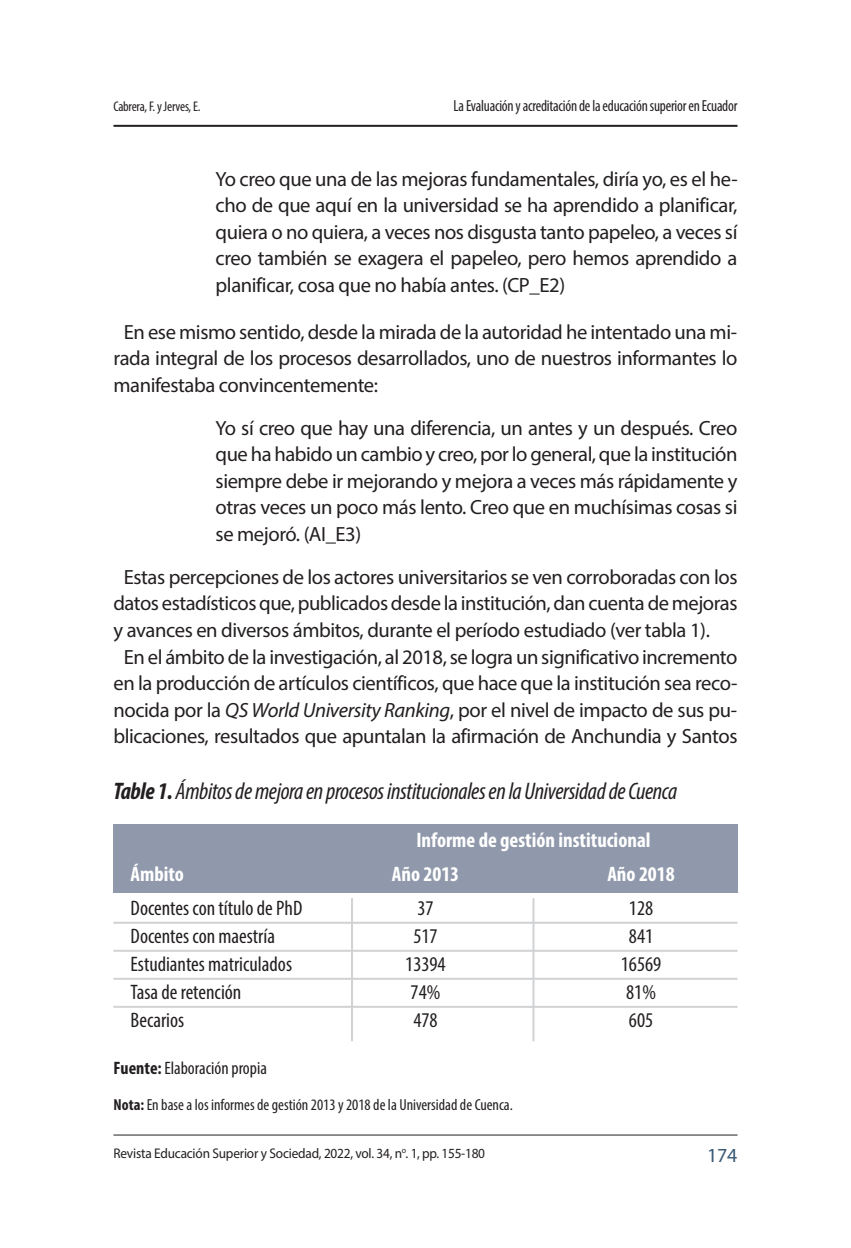
<style>
.page{position:relative;width:851px;height:1248px;background:#fff}
.page>*{position:absolute;margin:0;border:0;box-sizing:border-box;transform-origin:0 0}
.t1{font:italic condensed 24px "Myriad Pro";letter-spacing:-.015em;color:#231f20}
.t2{font:condensed 21px "Myriad Pro";color:#231f20}
.t3{font:700 condensed 21px "Myriad Pro";color:#fff}
.t4{font:20.6px/26.6px "Myriad Pro";letter-spacing:-.02em;color:#231f20;text-align:justify}
.t5{font:20px "Myriad Pro";color:#3a5975}
.t6{font:condensed 18px "Myriad Pro";color:#231f20}
.t7{font:condensed 16px "Myriad Pro";letter-spacing:-.01em;color:#231f20}
.t8{font:condensed 16px "Myriad Pro";letter-spacing:-.01em;color:#231f20;scale:.95 1}
.t9{font:14px "Myriad Pro";letter-spacing:-.015em;color:#231f20;scale:.95 1}
.t10{font:condensed 14px "Myriad Pro";letter-spacing:-.015em;color:#231f20}
.s1{font-style:italic}
.s2{font-weight:700}
</style>
<div class="page">
<hr style="left:113px;top:125px;width:624px;height:2px;background:#231f20">
<hr style="left:113px;top:1134px;width:624px;height:1px;background:#231f20">
<div style="left:114px;top:824px;width:623px;height:68px;background:#9099ab"></div>
<hr style="left:113px;top:921px;width:624px;height:2px;background:#d1d2d4">
<hr style="left:113px;top:949px;width:624px;height:2px;background:#d1d2d4">
<hr style="left:113px;top:977px;width:624px;height:2px;background:#d1d2d4">
<hr style="left:113px;top:1005px;width:624px;height:2px;background:#d1d2d4">
<hr style="left:351px;top:898px;width:2px;height:143px;background:#d1d2d4">
<hr style="left:532px;top:898px;width:2px;height:143px;background:#d1d2d4">
<p class="t10" style="left:113px;top:101px;width:89px">Cabrera,F.yJerves,E.</p>
<p class="t8" style="left:453px;top:100px;width:300px">LaEvaluación yacreditación delaeducación superioren Ecuador</p>
<p class="t4" style="left:215px;top:167px;width:523px">yo creo que una de las mejoras fundamentales, diría yo, es el he&shy;cho de que aquí en la universidad se ha aprendido a planificar, quiera o no quiera, a veces nos disgusta tanto papeleo, a veces sí creo también se exagera el papeleo, pero hemos aprendido a planificar, cosa que no había antes. (CP_E2)</p>
<p class="t4" style="left:113px;top:320px;width:625px;text-indent:10px">En ese mismo sentido, desde la mirada de la autoridad he intentado una mi&shy;rada integral de los procesos desarrollados, uno de nuestros informantes lo manifestaba convincentemente:</p>
<p class="t4" style="left:215px;top:416px;width:523px">yo sí creo que hay una diferencia, un antes y un después. Creo que ha habido un cambio y creo, por lo general, que la institución siempre debe ir mejorando y mejora a veces más rápidamente y otras veces un poco más lento. Creo que en muchísimas cosas si se mejoró. (AI_E3)</p>
<p class="t4" style="left:124px;top:565px;width:615px">Estas percepciones de los actores universitarios se ven corroboradas con los</p>
<p class="t4" style="left:113px;top:591px;width:625px">datos estadísticos que, publicados desde la institución, dan cuenta de mejoras</p>
<p class="t4" style="left:113px;top:618px;width:598px">y avances en diversos ámbitos, durante el período estudiado (ver tabla 1).</p>
<p class="t4" style="left:124px;top:645px;width:615px">En el ámbito de la investigación, al 2018, se logra un significativo incremento</p>
<p class="t4" style="left:113px;top:671px;width:625px">en la producción de artículos científicos, que hace que la institución sea reco-</p>
<p class="t4" style="left:113px;top:698px;width:625px">nocida por la <span class="s1">QS World University Ranking</span>, por el nivel de impacto de sus pu-</p>
<p class="t4" style="left:113px;top:724px;width:625px">blicaciones, resultados que apuntalan la afirmación de Anchundia y Santos</p>
<p class="t1" style="left:113px;top:782px;width:565px"><span class="s2">Table 1.</span> Ámbitosdemejoraenprocesosinstitucionalesenla UniversidaddeCuenca</p>
<p class="t3" style="left:416px;top:832px;width:236px">Informe de gestión institucional</p>
<p class="t3" style="left:130px;top:866px;width:55px">Ámbito</p>
<p class="t3" style="left:392px;top:866px;width:69px">Año 2013</p>
<p class="t3" style="left:607px;top:866px;width:69px">Año 2018</p>
<p class="t2" style="left:130px;top:900px;width:173px">Docentes con título de PhD</p>
<p class="t2" style="left:417px;top:900px;width:18px">37</p>
<p class="t2" style="left:629px;top:900px;width:26px">128</p>
<p class="t2" style="left:130px;top:928px;width:146px">Docentes con maestría</p>
<p class="t2" style="left:413px;top:928px;width:26px">517</p>
<p class="t2" style="left:629px;top:928px;width:26px">841</p>
<p class="t2" style="left:130px;top:956px;width:163px">Estudiantes matriculados</p>
<p class="t2" style="left:405px;top:956px;width:42px">13394</p>
<p class="t2" style="left:620px;top:956px;width:42px">16569</p>
<p class="t2" style="left:130px;top:984px;width:112px">Tasa de retención</p>
<p class="t2" style="left:410px;top:984px;width:31px">74%</p>
<p class="t2" style="left:626px;top:984px;width:31px">81%</p>
<p class="t2" style="left:130px;top:1012px;width:55px">Becarios</p>
<p class="t2" style="left:413px;top:1012px;width:26px">478</p>
<p class="t2" style="left:629px;top:1012px;width:26px">605</p>
<p class="t6" style="left:114px;top:1061px;width:155px"><span class="s2">Fuente:</span> Elaboración propia</p>
<p class="t7" style="left:114px;top:1099px;width:400px"><span class="s2">Nota:</span> En base a los informes de gestión 2013 y 2018 de la Universidad de Cuenca.</p>
<p class="t9" style="left:113px;top:1147px;width:392px">Revista Educación Superior y Sociedad, 2022, vol. 34, n<sup>o</sup>. 1, pp. 155-180</p>
<p class="t5" style="left:707px;top:1147px;width:32px">174</p>
</div>
